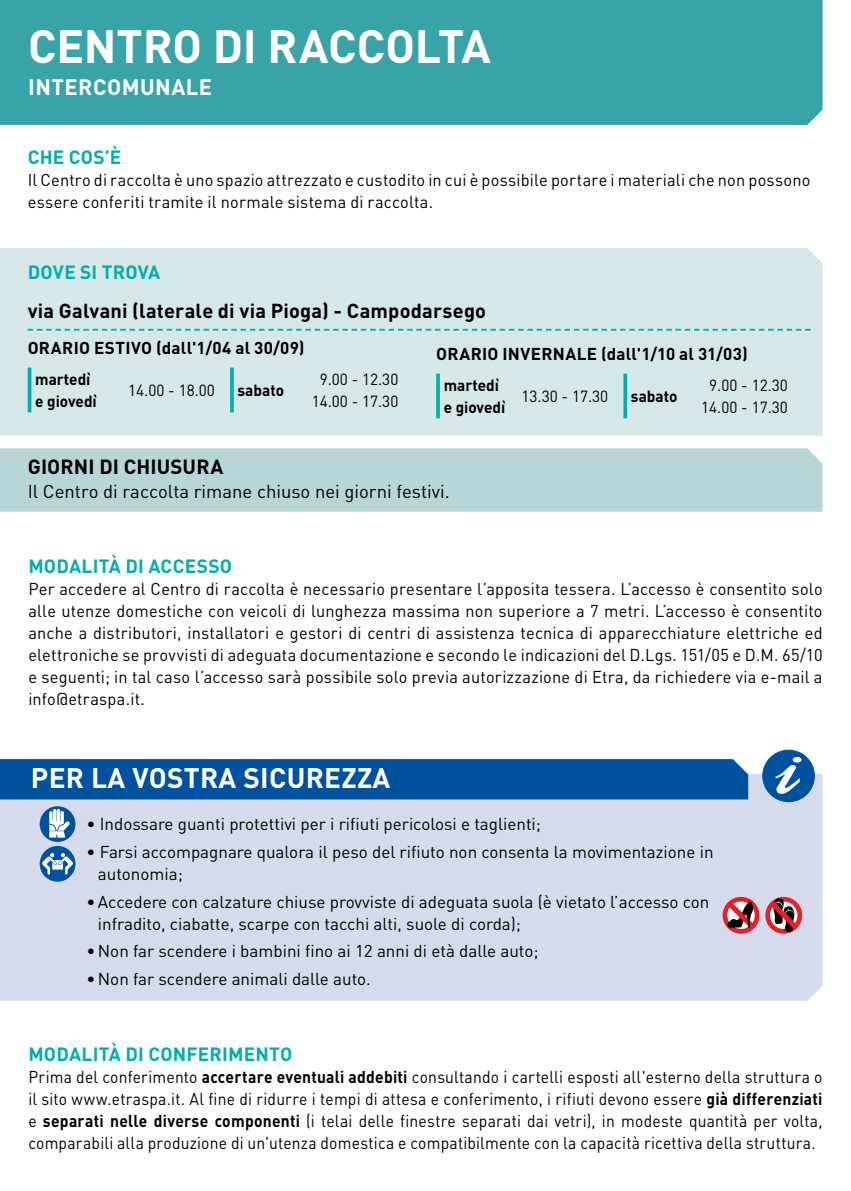
<style>
.page{position:relative;width:851px;height:1191px;background:#fff}
.page>*{position:absolute;margin:0;border:0;box-sizing:border-box;transform-origin:0 0}
.t1{font:700 46px "DIN";letter-spacing:-.005em;color:#fff}
.t2{font:700 28px "DIN";letter-spacing:.01em;color:#fff}
.t3{font:700 22px "DIN";letter-spacing:.02em;color:#fff}
.t4{font:700 20.4px "DIN";letter-spacing:.005em;color:#000}
.t5{font:700 20px "DIN";letter-spacing:.01em;color:#000}
.t6{font:700 19px "DIN";letter-spacing:.01em;color:#00aeae}
.t7{font:18.4px "DIN";color:#000}
.t8{font:17px/22px "DIN";color:#000;text-align:justify;scale:.96 1}
.t9{font:17px/22px "DIN";color:#000;text-align:justify;scale:.92 1}
.t10{font:17px/22px "DIN";color:#000}
.t11{font:700 17px "DIN";letter-spacing:.015em;color:#000}
.t12{font:16px/22px "DIN";color:#000;text-align:center;scale:.96 1}
.t13{font:700 16px/22px "DIN";color:#000;scale:.96 1}
.s1{font-weight:700}
</style>
<div class="page">
<div style="left:0;top:248px;width:822px;height:187px;background:#d6e7e7"></div>
<div style="left:0;top:774px;width:822px;height:226px;background:#d5daec"></div>
<div style="left:0;top:759px;width:748px;height:40px;background:#00519e"></div>
<div style="left:0;top:448px;width:822px;height:63px;background:#b8d6d6"></div>
<div style="left:0;top:0;width:822px;height:125px;background:#39a4a7"></div>
<svg style="left:28px;top:329px;width:782px;height:2px;background:#6bcaca"></svg>
<div style="left:40px;top:806px;width:35px;height:36px;background:#00519e;border-radius:50%"></div>
<svg style="left:49px;top:809px;width:21px;height:28px"></svg>
<div style="left:40px;top:846px;width:35px;height:35px;background:#00519e;border-radius:50%"></div>
<svg style="left:42px;top:853px;width:31px;height:21px"></svg>
<svg style="left:765px;top:897px;width:37px;height:36px"></svg>
<svg style="left:769px;top:901px;width:28px;height:28px"></svg>
<svg style="left:771px;top:898px;width:24px;height:34px"></svg>
<div style="left:722px;top:897px;width:37px;height:36px;background:#e4202b;border-radius:50%"></div>
<svg style="left:727px;top:901px;width:27px;height:28px"></svg>
<svg style="left:727px;top:901px;width:26px;height:27px"></svg>
<hr style="left:28px;top:367px;width:3px;height:45px;background:#00aeae">
<svg style="left:230px;top:367px;width:4px;height:45px"></svg>
<svg style="left:436px;top:373px;width:4px;height:45px"></svg>
<svg style="left:623px;top:373px;width:4px;height:45px"></svg>
<div style="left:762px;top:750px;width:52px;height:51px;background:#00519e;border-radius:50%"></div>
<div style="left:762px;top:749px;width:52px;height:53px;border:1px solid #00519e;border-radius:50%"></div>
<svg style="left:775px;top:757px;width:26px;height:37px"></svg>
<h1 class="t1" style="left:28px;top:16px;width:464px">CENTRO DI RACCOLTA</h1>
<p class="t3" style="left:28px;top:73px;width:185px">INTERCOMUNALE</p>
<p class="t6" style="left:28px;top:145px;width:95px">CHE COS’È</p>
<p class="t8" style="left:28px;top:169px;width:816px">Il Centro di raccolta è uno spazio attrezzato e custodito in cui è possibile portare i materiali che non possono essere conferiti tramite il normale sistema di raccolta.</p>
<p class="t6" style="left:28px;top:260px;width:134px">DOVE SI TROVA</p>
<p class="t5" style="left:28px;top:297px;width:460px">via Galvani (laterale di via Pioga) - Campodarsego</p>
<p class="t11" style="left:28px;top:336px;width:278px">ORARIO ESTIVO (dall'1/04 al 30/09)</p>
<p class="t11" style="left:436px;top:342px;width:313px">ORARIO INVERNALE (dall'1/10 al 31/03)</p>
<p class="t13" style="left:35px;top:367px;width:66px">martedì e giovedì</p>
<p class="t12" style="left:128px;top:378px;width:92px">14.00 - 18.00</p>
<p class="t13" style="left:237px;top:378px;width:50px">sabato</p>
<p class="t12" style="left:311px;top:367px;width:92px">9.00 - 12.30<br>14.00 - 17.30</p>
<p class="t13" style="left:443px;top:373px;width:66px">martedì e giovedì</p>
<p class="t12" style="left:521px;top:384px;width:92px">13.30 - 17.30</p>
<p class="t13" style="left:631px;top:384px;width:50px">sabato</p>
<p class="t12" style="left:701px;top:373px;width:92px">9.00 - 12.30<br>14.00 - 17.30</p>
<p class="t4" style="left:28px;top:454px;width:197px">GIORNI DI CHIUSURA</p>
<p class="t7" style="left:28px;top:480px;width:423px">Il Centro di raccolta rimane chiuso nei giorni festivi.</p>
<p class="t6" style="left:28px;top:554px;width:205px">MODALITÀ DI ACCESSO</p>
<p class="t8" style="left:28px;top:578px;width:828px">Per accedere al Centro di raccolta è necessario presentare l’apposita tessera. L’accesso è consentito solo alle utenze domestiche con veicoli di lunghezza massima non superiore a 7 metri. L’accesso è consentito anche a distributori, installatori e gestori di centri di assistenza tecnica di apparecchiature elettriche ed elettroniche se provvisti di adeguata documentazione e secondo le indicazioni del D.Lgs. 151/05 e D.M. 65/10 e seguenti; in tal caso l’accesso sarà possibile solo previa autorizzazione di Etra, da richiedere via e-mail a info@etraspa.it.</p>
<h2 class="t2" style="left:31px;top:759px;width:361px">PER LA VOSTRA SICUREZZA</h2>
<p class="t10" style="left:86px;top:812px;width:456px">• Indossare guanti protettivi per i rifiuti pericolosi e taglienti;</p>
<p class="t10" style="left:98px;top:840px;width:617px;text-indent:-11px">• Farsi accompagnare qualora il peso del rifiuto non consenta la movimentazione in autonomia;</p>
<p class="t10" style="left:98px;top:890px;width:613px;text-indent:-11px">•Accedere con calzature chiuse provviste di adeguata suola (è vietato l’accesso con infradito, ciabatte, scarpe con tacchi alti, suole di corda);</p>
<p class="t10" style="left:86px;top:939px;width:453px">•Non far scendere i bambini fino ai 12 anni di età dalle auto;</p>
<p class="t10" style="left:86px;top:967px;width:286px">•Non far scendere animali dalle auto.</p>
<p class="t6" style="left:28px;top:1041px;width:265px">MODALITÀ DI CONFERIMENTO</p>
<p class="t9" style="left:28px;top:1065px;width:864px">Prima del conferimento <span class="s1">accertare eventuali addebiti</span> consultando i cartelli esposti all'esterno della struttura o il sito www.etraspa.it. Al fine di ridurre i tempi di attesa e conferimento, i rifiuti devono essere <span class="s1">già differenziati </span>e <span class="s1">separati nelle diverse componenti</span> (i telai delle finestre separati dai vetri), in modeste quantità per volta, comparabili alla produzione di un'utenza domestica e compatibilmente con la capacità ricettiva della struttura.</p>
</div>
